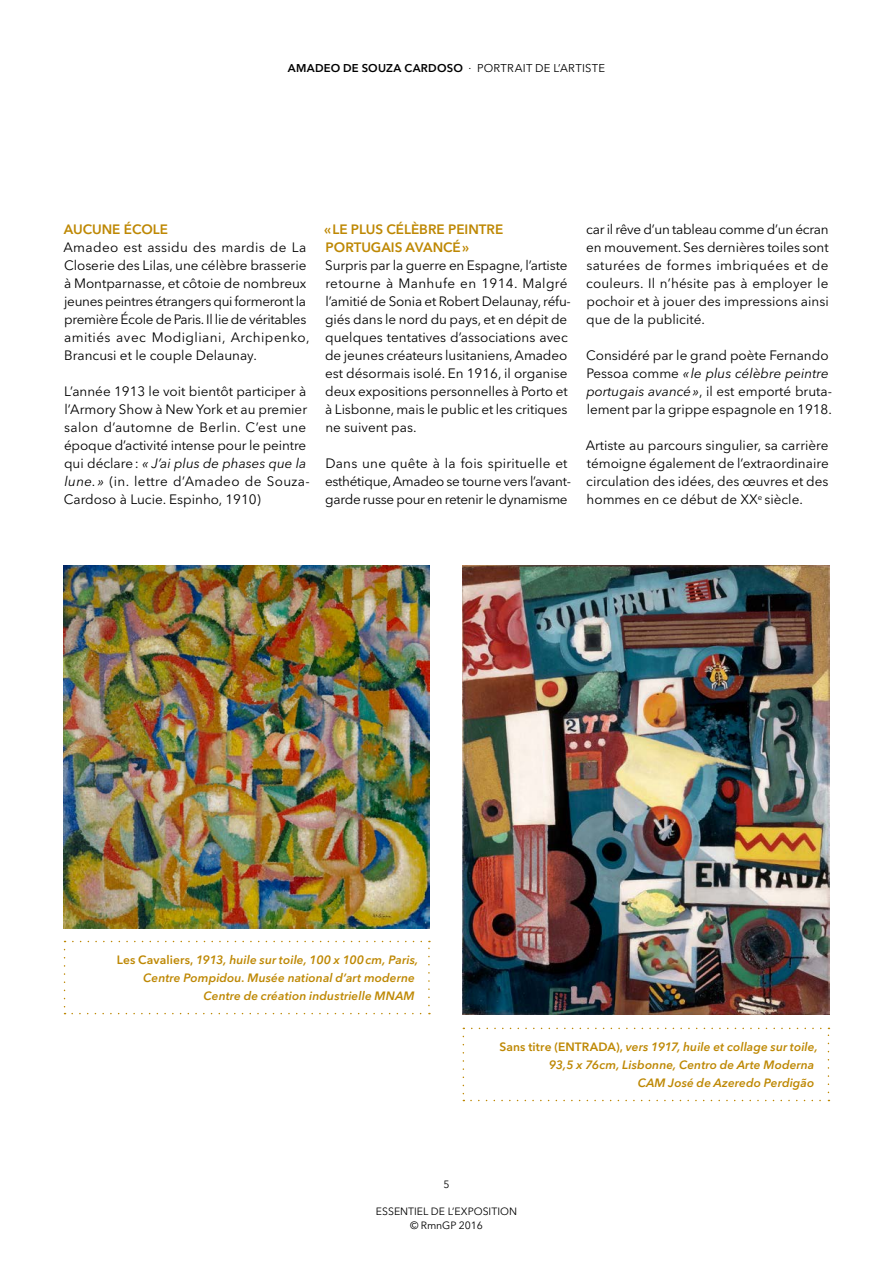
<style>
.page{position:relative;width:893px;height:1263px;background:#fff}
.page>*{position:absolute;margin:0;border:0;box-sizing:border-box;transform-origin:0 0}
.t1{font:13.5px/18px "Avenir Next LT Pro";color:#000}
.t2{font:13.5px/18px "Avenir Next LT Pro";letter-spacing:-.02em;color:#000}
.t3{font:600 13.5px/18px "Avenir Next LT Pro";color:#be8804}
.t4{font:italic 600 12px/18px "Avenir Next LT Pro";letter-spacing:.005em;color:#be8804;text-align:right}
.t5{font:600 11.25px "Avenir Next LT Pro";letter-spacing:.03em;color:#000}
.t6{font:11.25px "Avenir Next LT Pro";letter-spacing:.025em;color:#000}
.t7{font:10.5px/13.5px "Avenir Next LT Pro";color:#000}
.s1{font-style:italic}
.s2{font-style:normal}
</style>
<div class="page">
<img style="left:64px;top:566px;width:366px;height:362px">
<svg style="left:64px;top:949px;width:2px;height:65px"></svg>
<svg style="left:72px;top:1013px;width:358px;height:1px"></svg>
<svg style="left:428px;top:941px;width:2px;height:64px"></svg>
<svg style="left:65px;top:941px;width:356px;height:1px"></svg>
<svg style="left:463px;top:1036px;width:1px;height:65px"></svg>
<svg style="left:471px;top:1100px;width:358px;height:1px"></svg>
<svg style="left:828px;top:1028px;width:1px;height:64px"></svg>
<svg style="left:463px;top:1028px;width:358px;height:1px"></svg>
<img style="left:463px;top:566px;width:366px;height:448px">
<p class="t5" style="left:288px;top:61px;width:29px">AMADEO</p>
<p class="t5" style="left:343px;top:61px;width:79px">DE SO UZA CARDOSO</p>
<p class="t6" style="left:468px;top:61px;width:138px">· PORTRAIT DE L’ARTISTE</p>
<p class="t3" style="left:64px;top:220px;width:106px">AUCUNE ÉCOLE</p>
<p class="t1" style="left:64px;top:238px;width:248px">Amadeo est assidu des mardis de La Closerie des Lilas, une célèbre brasserie à Montparnasse, et côtoie de nombreux jeunes peintres étrangers qui formeront la première École de Paris. Il lie de véritables amitiés avec Modigliani, Archipenko, Brancusi et le couple Delaunay.</p>
<p class="t1" style="left:64px;top:382px;width:247px">L’année 1913 le voit bientôt participer à l’Armory Show à New York et au premier salon d’automne de Berlin. C’est une époque d’activité intense pour le peintre qui déclare: <span class="s1">« J’ai plus de phases que la lune.»</span> (in. lettre d’Amadeo de Souza-Cardoso à Lucie. Espinho, 1910)</p>
<p class="t3" style="left:324px;top:220px;width:181px">«LE PLUS CÉLÈBRE PEINTRE<br>PORTUGAIS AVANCÉ»</p>
<p class="t1" style="left:325px;top:256px;width:247px">Surpris par la guerre en Espagne, l’artiste retourne à Manhufe en 1914. Malgré l’amitié de Sonia et Robert Delaunay, réfu&shy;giés dans le nord du pays, et en dépit de quelques tentatives d’associations avec de jeunes créateurs lusitaniens, Amadeo est désormais isolé. En 1916, il organise deux expositions personnelles à Porto et à Lisbonne, mais le public et les critiques ne suivent pas.</p>
<p class="t2" style="left:325px;top:454px;width:247px">Dans une quête à la fois spirituelle et esthétique, Amadeo se tourne vers l’avant&shy;garde russe pour en retenir le dynamisme</p>
<p class="t1" style="left:586px;top:220px;width:244px;text-align:justify">car il rêve d’un tableau comme d’un écran en mouvement. Ses dernières toiles sont saturées de formes imbriquées et de couleurs. Il n’hésite pas à employer le pochoir et à jouer des impressions ainsi que de la publicité.</p>
<p class="t1" style="left:586px;top:346px;width:247px">Considéré par le grand poète Fernando Pessoa comme <span class="s1">«le plus célèbre peintre portugais avancé»</span>, il est emporté bruta&shy;lement par la grippe espagnole en 1918.</p>
<p class="t1" style="left:586px;top:436px;width:244px;text-align:justify">Artiste au parcours singulier, sa carrière témoigne également de l’extraordinaire circulation des idées, des œuvres et des hommes en ce début de XX<sup>e</sup> siècle.</p>
<p class="t4" style="left:117px;top:951px;width:303px"><span class="s2">LES CAVALIERS,</span> 1913, huile sur toile, 100 x 100cm, Paris,</p>
<p class="t4" style="left:143px;top:969px;width:273px">Centre Pompidou. Musée national d’art moderne</p>
<p class="t4" style="left:204px;top:987px;width:213px">Centre de création industrielle MNAM</p>
<p class="t4" style="left:499px;top:1038px;width:320px"><span class="s2">SANS TITRE (ENTRADA),</span> vers 1917, huile et collage sur toile,<br>93,5 x 76cm, Lisbonne, Centro de Arte Moderna<br>CAM José de Azeredo Perdigão</p>
<p class="t7" style="left:443px;top:1177px;width:8px">5</p>
<p class="t7" style="left:410px;top:1204px;width:99px;text-indent:-34px">ESSENTIEL DE L’EXPOSITION © RmnGP 2016</p>
</div>
